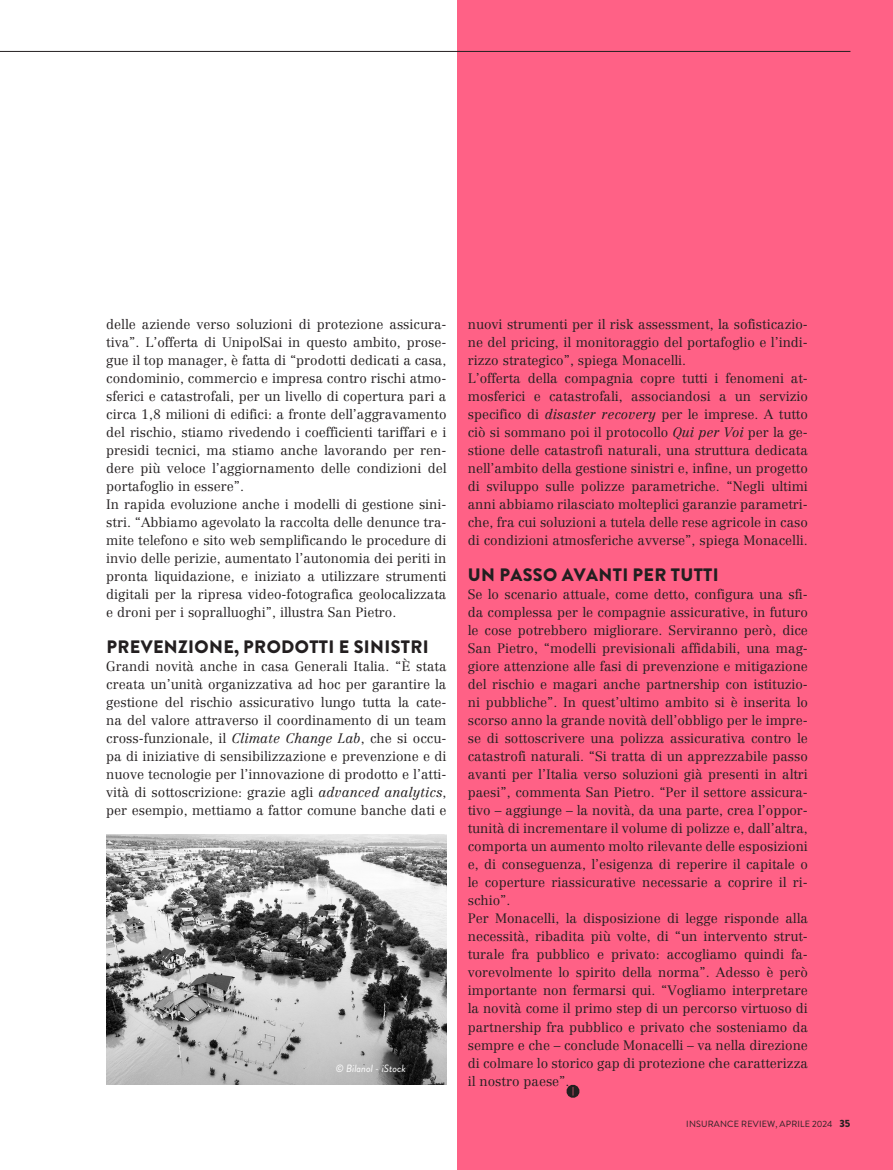
<style>
.page{position:relative;width:893px;height:1170px;background:#fff}
.page>*{position:absolute;margin:0;border:0;box-sizing:border-box;transform-origin:0 0}
.t1{font:900 18px "Brandon Grotesque";letter-spacing:.02em;color:#231f20}
.t2{font:300 13.5px/18px "Centennial LT Std";color:#231f20;text-align:justify}
.t3{font:italic 10.5px "Brandon Grotesque";color:#fff}
.t4{font:9px "Brandon Grotesque";letter-spacing:.02em;color:#231f20}
.s1{font-style:italic}
.s2{font-weight:900;font-size:10.5px}
</style>
<div class="page">
<div style="left:457px;top:0;width:436px;height:1169px;background:#ff6186"></div>
<hr style="left:0;top:51px;width:850px;height:1px;background:#231f20">
<img style="left:106px;top:834px;width:340px;height:250px">
<svg style="left:567px;top:1084px;width:12px;height:13px"></svg>
<p class="t2" style="left:106px;top:315px;width:342px">delle aziende verso soluzioni di protezione assicura&shy;tiva”. L’offerta di UnipolSai in questo ambito, prose&shy;gue il top manager, è fatta di “prodotti dedicati a casa, condominio, commercio e impresa contro rischi atmo&shy;sferici e catastrofali, per un livello di copertura pari a circa 1,8 milioni di edifici: a fronte dell’aggravamento del rischio, stiamo rivedendo i coefficienti tariffari e i presidi tecnici, ma stiamo anche lavorando per ren&shy;dere più veloce l’aggiornamento delle condizioni del portafoglio in essere”.</p>
<p class="t2" style="left:106px;top:495px;width:342px">In rapida evoluzione anche i modelli di gestione sini&shy;stri. “Abbiamo agevolato la raccolta delle denunce tra&shy;mite telefono e sito web semplificando le procedure di invio delle perizie, aumentato l’autonomia dei periti in pronta liquidazione, e iniziato a utilizzare strumenti digitali per la ripresa video-fotografica geolocalizzata e droni per i sopralluoghi”, illustra San Pietro.</p>
<p class="t1" style="left:106px;top:634px;width:324px">PREVENZIONE, PRODOTTI E SINISTRI</p>
<p class="t2" style="left:106px;top:657px;width:342px">Grandi novità anche in casa Generali Italia. “È stata creata un’unità organizzativa ad hoc per garantire la gestione del rischio assicurativo lungo tutta la cate&shy;na del valore attraverso il coordinamento di un team cross-funzionale, il <span class="s1">Climate Change Lab</span>, che si occu&shy;pa di iniziative di sensibilizzazione e prevenzione e di nuove tecnologie per l’innovazione di prodotto e l’atti&shy;vità di sottoscrizione: grazie agli <span class="s1">advanced analytics</span>, per esempio, mettiamo a fattor comune banche dati e</p>
<p class="t3" style="left:336px;top:1061px;width:71px">© Bilanol - iStock</p>
<p class="t2" style="left:468px;top:315px;width:342px">nuovi strumenti per il risk assessment, la sofisticazio&shy;ne del pricing, il monitoraggio del portafoglio e l’indi&shy;rizzo strategico”, spiega Monacelli.</p>
<p class="t2" style="left:468px;top:369px;width:342px">L’offerta della compagnia copre tutti i fenomeni at&shy;mosferici e catastrofali, associandosi a un servizio specifico di <span class="s1">disaster recovery</span> per le imprese. A tutto ciò si sommano poi il protocollo <span class="s1">Qui per Voi</span> per la ge&shy;stione delle catastrofi naturali, una struttura dedicata nell’ambito della gestione sinistri e, infine, un progetto di sviluppo sulle polizze parametriche. “Negli ultimi anni abbiamo rilasciato molteplici garanzie parametri&shy;che, fra cui soluzioni a tutela delle rese agricole in caso di condizioni atmosferiche avverse”, spiega Monacelli.</p>
<p class="t1" style="left:468px;top:562px;width:252px">UN PASSO AVANTI PER TUTTI</p>
<p class="t2" style="left:468px;top:585px;width:342px">Se lo scenario attuale, come detto, configura una sfi&shy;da complessa per le compagnie assicurative, in futuro le cose potrebbero migliorare. Serviranno però, dice San Pietro, “modelli previsionali affidabili, una mag&shy;giore attenzione alle fasi di prevenzione e mitigazione del rischio e magari anche partnership con istituzio&shy;ni pubbliche”. In quest’ultimo ambito si è inserita lo scorso anno la grande novità dell’obbligo per le impre&shy;se di sottoscrivere una polizza assicurativa contro le catastrofi naturali. “Si tratta di un apprezzabile passo avanti per l’Italia verso soluzioni già presenti in altri paesi”, commenta San Pietro. “Per il settore assicura&shy;tivo – aggiunge – la novità, da una parte, crea l’oppor&shy;tunità di incrementare il volume di polizze e, dall’altra, comporta un aumento molto rilevante delle esposizioni e, di conseguenza, l’esigenza di reperire il capitale o le coperture riassicurative necessarie a coprire il ri&shy;schio”.</p>
<p class="t2" style="left:468px;top:909px;width:342px">Per Monacelli, la disposizione di legge risponde alla necessità, ribadita più volte, di “un intervento strut&shy;turale fra pubblico e privato: accogliamo quindi fa&shy;vorevolmente lo spirito della norma”. Adesso è però importante non fermarsi qui. “Vogliamo interpretare la novità come il primo step di un percorso virtuoso di partnership fra pubblico e privato che sosteniamo da sempre e che – conclude Monacelli – va nella direzione di colmare lo storico gap di protezione che caratterizza il nostro paese”.</p>
<p class="t4" style="left:686px;top:1117px;width:166px">INSURANCE REVIEW, APRILE 2024 <span class="s2">35</span></p>
</div>
